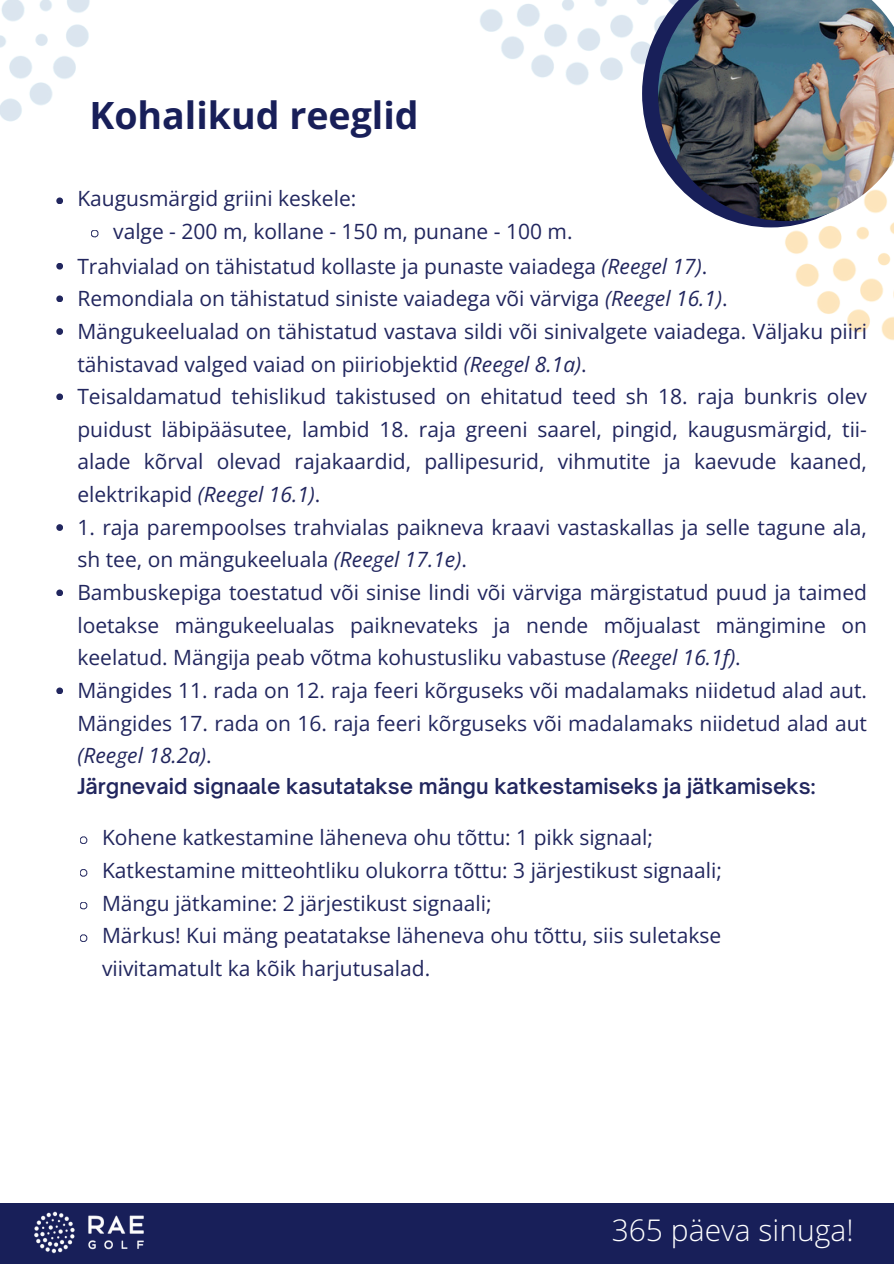
<style>
.page{position:relative;width:894px;height:1264px;background:#fff}
.page>*{position:absolute;margin:0;border:0;box-sizing:border-box;transform-origin:0 0}
.t1{font:700 37.5px "Open Sans";color:#181f59}
.t2{font:300 30px "Open Sans Hebrew";color:#fff}
.t3{font:21px/32.7px "Open Sans";color:#21265e}
.t4{font:600 21px "Open Sauce One";color:#21265e}
.s1{font-style:italic}
</style>
<div class="page">
<img style="left:480px;top:0;width:162px;height:85px">
<svg style="left:56px;top:197px;width:7px;height:7px"></svg>
<svg style="left:56px;top:263px;width:7px;height:6px"></svg>
<svg style="left:56px;top:328px;width:7px;height:7px"></svg>
<svg style="left:56px;top:393px;width:7px;height:7px"></svg>
<svg style="left:56px;top:524px;width:7px;height:7px"></svg>
<svg style="left:56px;top:589px;width:7px;height:7px"></svg>
<svg style="left:56px;top:687px;width:7px;height:7px"></svg>
<svg style="left:91px;top:230px;width:8px;height:7px"></svg>
<svg style="left:80px;top:836px;width:7px;height:8px"></svg>
<svg style="left:80px;top:869px;width:7px;height:7px"></svg>
<svg style="left:80px;top:902px;width:7px;height:7px"></svg>
<svg style="left:80px;top:934px;width:7px;height:8px"></svg>
<div style="left:0;top:1203px;width:893px;height:60px;background:#181f59"></div>
<svg style="left:642px;top:0;width:104px;height:225px"></svg>
<img style="left:34px;top:1211px;width:110px;height:43px">
<img style="left:0;top:0;width:90px;height:122px">
<img style="left:658px;top:0;width:235px;height:221px">
<img style="left:746px;top:81px;width:147px;height:259px">
<svg style="left:56px;top:295px;width:7px;height:7px"></svg>
<p class="t1" style="left:89px;top:89px;width:330px">Kohalikud reeglid</p>
<p class="t3" style="left:77px;top:181px;width:280px">Kaugusmärgid griini keskele:</p>
<p class="t3" style="left:113px;top:214px;width:460px">valge - 200 m, kollane - 150 m, punane - 100 m.</p>
<h1 class="t3" style="left:77px;top:249px;width:631px">Trahvialad on tähistatud kollaste ja punaste vaiadega <span class="s1">(Reegel 17)</span>.</h1>
<p class="t3" style="left:77px;top:282px;width:651px">Remondiala on tähistatud siniste vaiadega või värviga <span class="s1">(Reegel 16.1)</span>.</p>
<p class="t3" style="left:77px;top:314px;width:790px">Mängukeelualad on tähistatud vastava sildi või sinivalgete vaiadega. Väljaku piiri tähistavad valged vaiad on piiriobjektid <span class="s1">(Reegel 8.1a)</span>.</p>
<p class="t3" style="left:77px;top:379px;width:790px;text-align:justify">Teisaldamatud tehislikud takistused on ehitatud teed sh 18. raja bunkris olev puidust läbipääsutee, lambid 18. raja greeni saarel, pingid, kaugusmärgid, tii&shy;alade kõrval olevad rajakaardid, pallipesurid, vihmutite ja kaevude kaaned, elektrikapid <span class="s1">(Reegel 16.1)</span>.</p>
<p class="t3" style="left:77px;top:510px;width:790px">1. raja parempoolses trahvialas paikneva kraavi vastaskallas ja selle tagune ala, sh tee, on mängukeeluala <span class="s1">(Reegel 17.1e)</span>.</p>
<p class="t3" style="left:77px;top:575px;width:790px;text-align:justify">Bambuskepiga toestatud või sinise lindi või värviga märgistatud puud ja taimed loetakse mängukeelualas paiknevateks ja nende mõjualast mängimine on keelatud. Mängija peab võtma kohustusliku vabastuse <span class="s1">(Reegel 16.1f)</span>.</p>
<p class="t3" style="left:77px;top:673px;width:790px;text-align:justify">Mängides 11. rada on 12. raja feeri kõrguseks või madalamaks niidetud alad aut.<br>Mängides 17. rada on 16. raja feeri kõrguseks või madalamaks niidetud alad aut <span class="s1">(Reegel 18.2a)</span>.</p>
<p class="t4" style="left:77px;top:772px;width:739px">Järgnevaid signaale kasutatakse mängu katkestamiseks ja jätkamiseks:</p>
<p class="t3" style="left:102px;top:820px;width:621px">Kohene katkestamine läheneva ohu tõttu: 1 pikk signaal; Katkestamine mitteohtliku olukorra tõttu: 3 järjestikust signaali; Mängu jätkamine: 2 järjestikust signaali;<br>Märkus! Kui mäng peatatakse läheneva ohu tõttu, siis suletakse viivitamatult ka kõik harjutusalad.</p>
<p class="t2" style="left:611px;top:1209px;width:243px">365 päeva sinuga!</p>
</div>
